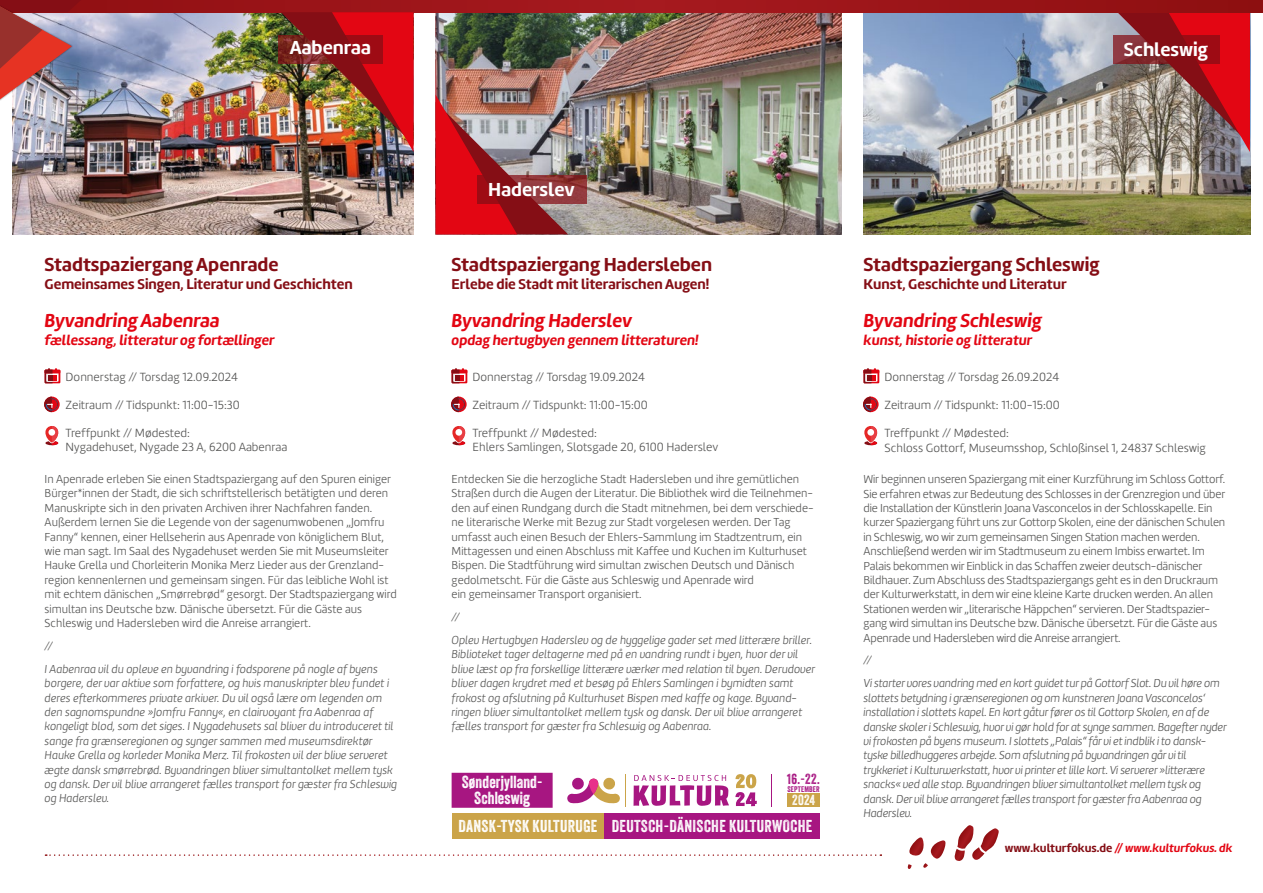
<style>
.page{position:relative;width:1263px;height:893px;background:#fff}
.page>*{position:absolute;margin:0;border:0;box-sizing:border-box;transform-origin:0 0}
.t1{font:700 19.5px "Marine";color:#850e15}
.t2{font:19.5px "Marine Bold Oblicua";color:#e30613}
.t3{font:700 19.5px "Marine";color:#fff}
.t4{font:16.95px/15.8px "Veneer";letter-spacing:.01em;color:#fff;text-align:center}
.t5{font:16.65px "Veneer";letter-spacing:.02em;color:#fff}
.t6{font:700 14.7px "Marine";color:#850e15}
.t7{font:14.7px "Marine Bold Oblicua";color:#e30613}
.t8{font:14.1px "Veneer";color:#a71681}
.t9{font:14.1px "Veneer";color:#fff}
.t10{font:300 12.3px/14.7px "Marine";color:#575756}
.t11{font:300 12px/14.4px "Marine";color:#575756}
.t12{font:italic 300 12px/14.4px "Marine";color:#575756}
.t13{font:12px "Marine Bold Oblicua";color:#e30613}
.t14{font:7.95px "Veneer";letter-spacing:.02em;color:#a71681}
.s1{font-family:"Marine";font-weight:700;color:#850e15}
</style>
<div class="page">
<div style="left:45px;top:370px;width:15px;height:13px;background:#e30613"></div>
<div style="left:46px;top:371px;width:13px;height:11px;background:#fff"></div>
<hr style="left:45px;top:370px;width:15px;height:3px;background:#e30613">
<svg style="left:45px;top:368px;width:12px;height:15px"></svg>
<svg style="left:44px;top:397px;width:16px;height:15px"></svg>
<svg style="left:44px;top:397px;width:14px;height:15px"></svg>
<svg style="left:45px;top:426px;width:14px;height:19px"></svg>
<div style="left:48px;top:429px;width:7px;height:7px;background:#fff;border-radius:50%"></div>
<img style="left:863px;top:12px;width:387px;height:222px">
<img style="left:13px;top:12px;width:400px;height:222px">
<svg style="left:1117px;top:12px;width:133px;height:140px"></svg>
<img style="left:436px;top:12px;width:405px;height:222px">
<svg style="left:436px;top:95px;width:132px;height:139px"></svg>
<svg style="left:477px;top:175px;width:110px;height:29px"></svg>
<div style="left:0;top:0;width:1263px;height:12px;background:#9b1418"></div>
<div style="left:0;top:0;width:73px;height:110px;background:#000;opacity:.45"></div>
<svg style="left:0;top:0;width:81px;height:99px"></svg>
<svg style="left:863px;top:370px;width:16px;height:13px"></svg>
<hr style="left:863px;top:370px;width:16px;height:3px;background:#e30613">
<svg style="left:863px;top:368px;width:13px;height:15px"></svg>
<div style="left:863px;top:397px;width:15px;height:15px;background:#e30613;border-radius:8px"></div>
<svg style="left:863px;top:397px;width:14px;height:15px"></svg>
<svg style="left:864px;top:426px;width:14px;height:19px"></svg>
<div style="left:867px;top:429px;width:7px;height:7px;background:#fff;border-radius:50%"></div>
<svg style="left:452px;top:370px;width:15px;height:13px"></svg>
<hr style="left:452px;top:370px;width:15px;height:3px;background:#e30613">
<svg style="left:452px;top:368px;width:12px;height:15px"></svg>
<svg style="left:451px;top:397px;width:16px;height:15px"></svg>
<svg style="left:451px;top:397px;width:14px;height:15px"></svg>
<svg style="left:452px;top:426px;width:14px;height:19px"></svg>
<div style="left:455px;top:429px;width:7px;height:7px;background:#fff;border-radius:50%"></div>
<img style="left:281px;top:12px;width:132px;height:140px">
<svg style="left:1113px;top:35px;width:107px;height:28px"></svg>
<svg style="left:954px;top:825px;width:45px;height:36px"></svg>
<svg style="left:907px;top:837px;width:39px;height:32px"></svg>
<svg style="left:45px;top:854px;width:836px;height:2px"></svg>
<svg style="left:278px;top:35px;width:105px;height:28px"></svg>
<div style="left:452px;top:813px;width:152px;height:26px;background:#cba449"></div>
<svg style="left:567px;top:777px;width:53px;height:26px"></svg>
<svg style="left:633px;top:775px;width:96px;height:31px"></svg>
<hr style="left:625px;top:774px;width:1px;height:32px;background:#cba449">
<svg style="left:735px;top:774px;width:22px;height:32px"></svg>
<div style="left:604px;top:813px;width:216px;height:26px;background:#a71681"></div>
<div style="left:452px;top:773px;width:101px;height:35px;background:#a71681"></div>
<div style="left:787px;top:794px;width:33px;height:13px;background:#cba449"></div>
<hr style="left:771px;top:774px;width:1px;height:32px;background:#a71681">
<h1 class="t3" style="left:290px;top:35px;width:83px">Aabenraa</h1>
<h1 class="t1" style="left:45px;top:252px;width:235px">Stadtspaziergang Apenrade</h1>
<p class="t6" style="left:45px;top:274px;width:310px">Gemeinsames Singen, Literatur und Geschichten</p>
<h1 class="t2" style="left:45px;top:308px;width:177px">Byvandring Aabenraa</h1>
<p class="t7" style="left:45px;top:330px;width:232px">fællessang, litteratur og fortællinger</p>
<p class="t10" style="left:66px;top:370px;width:174px">Donnerstag // Torsdag 12.09.2024</p>
<p class="t10" style="left:66px;top:397px;width:176px">Zeitraum // Tidspunkt: 11:00-15:30</p>
<p class="t10" style="left:66px;top:425px;width:223px">Treffpunkt // Mødested:<br>Nygadehuset, Nygade 23 A, 6200 Aabenraa</p>
<p class="t11" style="left:45px;top:472px;width:354px">In Apenrade erleben Sie einen Stadtspaziergang auf den Spuren einiger Bürger*innen der Stadt, die sich schriftstellerisch betätigten und deren Manuskripte sich in den privaten Archiven ihrer Nachfahren fanden.<br>Außerdem lernen Sie die Legende von der sagenumwobenen „Jomfru Fanny“ kennen, einer Hellseherin aus Apenrade von königlichem Blut, wie man sagt. Im Saal des Nygadehuset werden Sie mit Museumsleiter Hauke Grella und Chorleiterin Monika Merz Lieder aus der Grenzland&shy;region kennenlernen und gemeinsam singen. Für das leibliche Wohl ist mit echtem dänischen „Smørrebrød“ gesorgt. Der Stadtspaziergang wird simultan ins Deutsche bzw. Dänische übersetzt. Für die Gäste aus Schleswig und Hadersleben wird die Anreise arrangiert.</p>
<p class="t12" style="left:45px;top:634px;width:335px;line-height:23px">//<br>I Aabenraa vil du opleve en byvandring i fodsporene på nogle af byens</p>
<p class="t12" style="left:45px;top:676px;width:354px">borgere, der var aktive som forfattere, og hvis manuskripter blev fundet i deres efterkommeres private arkiver. Du vil også lære om legenden om den sagnomspundne »Jomfru Fanny«, en clairvoyant fra Aabenraa af kongeligt blod, som det siges. I Nygadehusets sal bliver du introduceret til sange fra grænseregionen og synger sammen med museumsdirektør Hauke Grella og korleder Monika Merz. Til frokosten vil der blive serveret ægte dansk smørrebrød. Byvandringen bliver simultantolket mellem tysk og dansk. Der vil blive arrangeret fælles transport for gæster fra Schleswig og Haderslev.</p>
<h1 class="t3" style="left:1124px;top:37px;width:85px">Schleswig</h1>
<h1 class="t3" style="left:488px;top:176px;width:88px">Haderslev</h1>
<h1 class="t1" style="left:452px;top:252px;width:262px">Stadtspaziergang Hadersleben</h1>
<p class="t6" style="left:452px;top:274px;width:259px">Erlebe die Stadt mit literarischen Augen!</p>
<h1 class="t2" style="left:452px;top:308px;width:182px">Byvandring Haderslev</h1>
<p class="t7" style="left:452px;top:330px;width:248px">opdag hertugbyen gennem litteraturen!</p>
<p class="t10" style="left:473px;top:370px;width:174px">Donnerstag // Torsdag 19.09.2024</p>
<p class="t10" style="left:473px;top:397px;width:177px">Zeitraum // Tidspunkt: 11:00-15:00</p>
<p class="t10" style="left:473px;top:425px;width:247px">Treffpunkt // Mødested:<br>Ehlers Samlingen, Slotsgade 20, 6100 Haderslev</p>
<p class="t11" style="left:452px;top:472px;width:364px">Entdecken Sie die herzogliche Stadt Hadersleben und ihre gemütlichen Straßen durch die Augen der Literatur. Die Bibliothek wird die Teilnehmen&shy;den auf einen Rundgang durch die Stadt mitnehmen, bei dem verschiede&shy;ne literarische Werke mit Bezug zur Stadt vorgelesen werden. Der Tag umfasst auch einen Besuch der Ehlers-Sammlung im Stadtzentrum, ein Mittagessen und einen Abschluss mit Kaffee und Kuchen im Kulturhuset Bispen. Die Stadtführung wird simultan zwischen Deutsch und Dänisch gedolmetscht. Für die Gäste aus Schleswig und Apenrade wird<br>ein gemeinsamer Transport organisiert.</p>
<p class="t12" style="left:452px;top:605px;width:362px;line-height:23px">//<br>Oplev Hertugbyen Haderslev og de hyggelige gader set med litterære briller.</p>
<p class="t12" style="left:452px;top:647px;width:365px">Biblioteket tager deltagerne med på en vandring rundt i byen, hvor der vil blive læst op fra forskellige litterære værker med relation til byen. Derudover bliver dagen krydret med et besøg på Ehlers Samlingen i bymidten samt frokost og afslutning på Kulturhuset Bispen med kaffe og kage. Byvand&shy;ringen bliver simultantolket mellem tysk og dansk. Der vil blive arrangeret fælles transport for gæster fra Schleswig og Aabenraa.</p>
<h2 class="t4" style="left:462px;top:774px;width:82px">Sønderjylland-<br>Schleswig</h2>
<p class="t8" style="left:787px;top:770px;width:34px">16.-22.</p>
<p class="t14" style="left:787px;top:784px;width:34px">SEPTEMBER</p>
<p class="t9" style="left:792px;top:792px;width:24px">2024</p>
<h3 class="t5" style="left:458px;top:816px;width:355px">DANSK-TYSK KULTURUGE DEUTSCH-DÄNISCHE KULTURWOCHE</h3>
<h1 class="t1" style="left:863px;top:252px;width:238px">Stadtspaziergang Schleswig</h1>
<p class="t6" style="left:863px;top:274px;width:205px">Kunst, Geschichte und Literatur</p>
<h1 class="t2" style="left:863px;top:308px;width:180px">Byvandring Schleswig</h1>
<p class="t7" style="left:863px;top:330px;width:170px">kunst, historie og litteratur</p>
<p class="t10" style="left:884px;top:370px;width:176px">Donnerstag // Torsdag 26.09.2024</p>
<p class="t10" style="left:884px;top:397px;width:177px">Zeitraum // Tidspunkt: 11:00-15:00</p>
<p class="t10" style="left:884px;top:425px;width:323px">Treffpunkt // Mødested:<br>Schloss Gottorf, Museumsshop, Schloßinsel 1, 24837 Schleswig</p>
<p class="t11" style="left:863px;top:472px;width:363px">Wir beginnen unseren Spaziergang mit einer Kurzführung im Schloss Gottorf.<br>Sie erfahren etwas zur Bedeutung des Schlosses in der Grenzregion und über die Installation der Künstlerin Joana Vasconcelos in der Schlosskapelle. Ein kurzer Spaziergang führt uns zur Gottorp Skolen, eine der dänischen Schulen in Schleswig, wo wir zum gemeinsamen Singen Station machen werden.<br>Anschließend werden wir im Stadtmuseum zu einem Imbiss erwartet. Im Palais bekommen wir Einblick in das Schaffen zweier deutsch-dänischer Bildhauer. Zum Abschluss des Stadtspaziergangs geht es in den Druckraum der Kulturwerkstatt, in dem wir eine kleine Karte drucken werden. An allen Stationen werden wir „literarische Häppchen“ servieren. Der Stadtspazier&shy;gang wird simultan ins Deutsche bzw. Dänische übersetzt. Für die Gäste aus Apenrade und Hadersleben wird die Anreise arrangiert.</p>
<p class="t12" style="left:863px;top:649px;width:358px;line-height:23px">//<br>Vi starter vores vandring med en kort guidet tur på Gottorf Slot. Du vil høre om</p>
<p class="t12" style="left:863px;top:690px;width:365px">slottets betydning i grænseregionen og om kunstneren Joana Vasconcelos‘ installation i slottets kapel. En kort gåtur fører os til Gottorp Skolen, en af de danske skoler i Schleswig, hvor vi gør hold for at synge sammen. Bagefter nyder vi frokosten på byens museum. I slottets „Palais“ får vi et indblik i to dansk&shy;tyske billedhuggeres arbejde. Som afslutning på byvandringen går vi til trykkeriet i Kulturwerkstatt, hvor vi printer et lille kort. Vi serverer »litterære snacks« ved alle stop. Byvandringen bliver simultantolket mellem tysk og dansk. Der vil blive arrangeret fælles transport for gæster fra Aabenraa og Haderslev.</p>
<p class="t13" style="left:1005px;top:840px;width:229px"><span class="s1">www.kulturfokus.de</span> // www.kulturfokus. dk</p>
</div>
